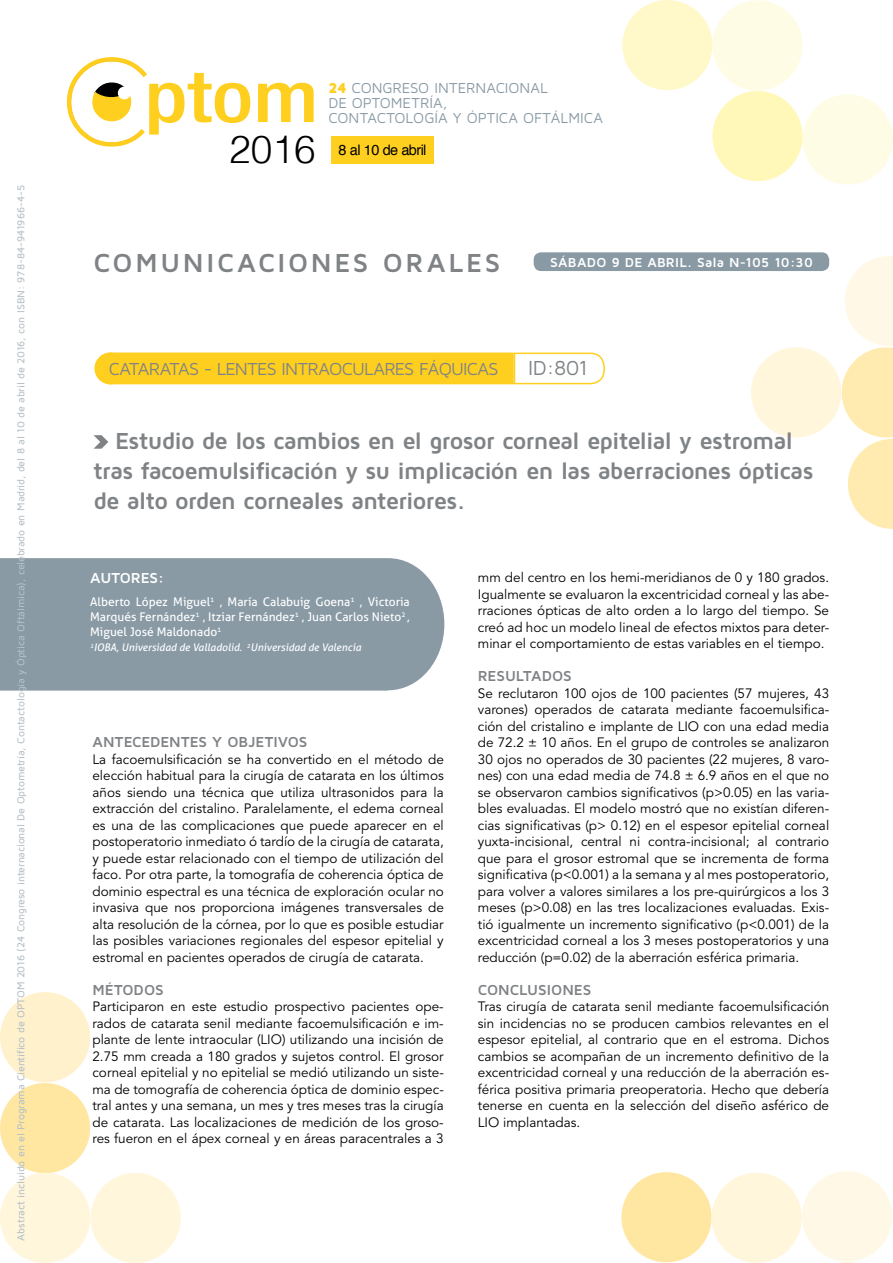
<style>
.page{position:relative;width:893px;height:1263px;background:#fff}
.page>*{position:absolute;margin:0;border:0;box-sizing:border-box;transform-origin:0 0}
.t1{font:300 38.85px "Helvetica";color:#000}
.t2{font:700 27px "Maven Pro";letter-spacing:.095em;color:#808385}
.t3{font:700 24px/30px "Maven Pro";letter-spacing:-.02em;color:#808385}
.t4{font:21px "Maven Pro";color:#808385}
.t5{font:18px "Maven Pro";letter-spacing:-.045em;color:#808385}
.t6{font:700 15px "Maven Pro";letter-spacing:-.005em;color:#808385}
.t7{font:700 15px "Maven Pro";letter-spacing:-.005em;color:#fff}
.t8{font:14.85px/14.9px "Maven Pro";letter-spacing:-.005em;color:#899aa5}
.t9{font:14.55px "Helvetica";letter-spacing:-.04em;color:#000}
.t10{font:13.5px/16.5px "Avenir LT Std";color:#000;text-align:justify}
.t11{font:700 13.5px "Maven Pro";letter-spacing:.02em;color:#fff}
.t12{font:12px/15px "Aller";color:#fff;text-align:justify}
.t13{font:500 10.5px "Maven Pro";letter-spacing:-.015em;color:#b6c0c7}
.t14{font:italic 10.5px "Aller";color:#fff}
.s1{font-weight:900;color:#ffcf1f}
</style>
<div class="page">
<div style="left:331px;top:136px;width:103px;height:28px;background:#ffcf1f"></div>
<div style="left:803px;top:94px;width:90px;height:91px;background:#fffce5;border-radius:50%"></div>
<div style="left:622px;top:0;width:90px;height:90px;background:#fff9c9;border-radius:50%"></div>
<div style="left:712px;top:91px;width:91px;height:90px;background:#fff8b9;border-radius:50%"></div>
<div style="left:712px;top:0;width:91px;height:91px;background:#fffce5;border-radius:50%"></div>
<svg style="left:258px;top:83px;width:56px;height:39px"></svg>
<svg style="left:67px;top:57px;width:183px;height:90px"></svg>
<div style="left:802px;top:1171px;width:90px;height:90px;background:#fff8e6;border-radius:50%"></div>
<div style="left:621px;top:1172px;width:91px;height:90px;background:#ffe7a2;border-radius:50%"></div>
<div style="left:712px;top:1172px;width:90px;height:91px;background:#fff6dc;border-radius:50%"></div>
<div style="left:0;top:992px;width:90px;height:90px;background:#fff1cc;border-radius:50%"></div>
<div style="left:0;top:1083px;width:90px;height:90px;background:#ffe7a2;border-radius:50%"></div>
<div style="left:0;top:1173px;width:90px;height:90px;background:#fff6dc;border-radius:50%"></div>
<div style="left:91px;top:1173px;width:90px;height:90px;background:#fff6dc;border-radius:50%"></div>
<svg style="left:842px;top:256px;width:51px;height:273px"></svg>
<div style="left:751px;top:347px;width:90px;height:90px;background:#fff6dc;border-radius:50%"></div>
<div style="left:534px;top:252px;width:295px;height:19px;background:#899aa5;border-radius:8px"></div>
<div style="left:94px;top:352px;width:32px;height:32px;background:#ffcf1f;border-radius:50%"></div>
<div style="left:109px;top:353px;width:405px;height:31px;background:#ffcf1f"></div>
<svg style="left:513px;top:352px;width:92px;height:33px"></svg>
<svg style="left:839px;top:1262px;width:17px;height:1px"></svg>
<svg style="left:94px;top:435px;width:14px;height:14px"></svg>
<div style="left:0;top:558px;width:444px;height:133px;background:#899aa5"></div>
<p class="t13" style="left:14px;top:1240px;width:1057px;rotate:-90deg">Abstract incluido en el Programa Científico de OPTOM 2016 (24 Congreso internacional De Optometría, Contactología y Óptica Oftálmica), celebrado en Madrid, del 8 al 10 de abril de 2016, con ISBN: 978-84-941966-4-5</p>
<p class="t8" style="left:328px;top:80px;width:276px"><span class="s1">24</span> CONGRESO INTERNACIONAL<br>DE OPTOMETRÍA,<br>CONTACTOLOGÍA Y ÓPTICA OFTÁLMICA</p>
<h1 class="t1" style="left:229px;top:118px;width:88px">2016</h1>
<p class="t9" style="left:339px;top:138px;width:89px">8 al 10 de abril</p>
<h2 class="t2" style="left:93px;top:245px;width:409px">comunicaciones orales</h2>
<p class="t11" style="left:550px;top:254px;width:29px">SÁBADO</p>
<p class="t11" style="left:612px;top:254px;width:45px">9 DE ABRIL</p>
<p class="t11" style="left:687px;top:254px;width:127px">. Sala N-105 10:30</p>
<h3 class="t5" style="left:109px;top:358px;width:391px">CATARATAS - LENTES INTRAOCULARES FÁQUICAS</h3>
<h3 class="t4" style="left:528px;top:355px;width:61px">ID:801</h3>
<h3 class="t3" style="left:94px;top:424px;width:721px;text-indent:22px">Estudio de los cambios en el grosor corneal epitelial y estromal tras facoemulsificación y su implicación en las aberraciones ópticas de alto orden corneales anteriores.</h3>
<p class="t7" style="left:90px;top:568px;width:76px">Autores:</p>
<p class="t12" style="left:90px;top:595px;width:321px">Alberto López Miguel<sup>1</sup> , María Calabuig Goena<sup>1</sup> , Victoria Marqués Fernández<sup>1</sup> , Itziar Fernández<sup>1</sup> , Juan Carlos Nieto<sup>2</sup> , Miguel José Maldonado<sup>1</sup></p>
<p class="t14" style="left:90px;top:641px;width:273px"><sup>1</sup>IOBA, Universidad de Valladolid. <sup>2</sup>Universidad de Valencia</p>
<p class="t6" style="left:92px;top:732px;width:217px">Antecedentes y objetivos</p>
<p class="t10" style="left:92px;top:751px;width:353px">La facoemulsificación se ha convertido en el método de elección habitual para la cirugía de catarata en los últimos años siendo una técnica que utiliza ultrasonidos para la extracción del cristalino. Paralelamente, el edema corneal es una de las complicaciones que puede aparecer en el postoperatorio inmediato ó tardío de la cirugía de catarata, y puede estar relacionado con el tiempo de utilización del faco. Por otra parte, la tomografía de coherencia óptica de dominio espectral es una técnica de exploración ocular no invasiva que nos proporciona imágenes transversales de alta resolución de la córnea, por lo que es posible estudiar las posibles variaciones regionales del espesor epitelial y estromal en pacientes operados de cirugía de catarata.</p>
<p class="t6" style="left:92px;top:980px;width:73px">M étodos</p>
<p class="t10" style="left:92px;top:998px;width:353px">Participaron en este estudio prospectivo pacientes ope&shy;rados de catarata senil mediante facoemulsificación e im&shy;plante de lente intraocular (LIO) utilizando una incisión de 2.75 mm creada a 180 grados y sujetos control. El grosor corneal epitelial y no epitelial se medió utilizando un siste&shy;ma de tomografía de coherencia óptica de dominio espec&shy;tral antes y una semana, un mes y tres meses tras la cirugía de catarata. Las localizaciones de medición de los groso&shy;res fueron en el ápex corneal y en áreas paracentrales a 3</p>
<p class="t10" style="left:478px;top:569px;width:353px">mm del centro en los hemi-meridianos de 0 y 180 grados.<br>Igualmente se evaluaron la excentricidad corneal y las abe&shy;rraciones ópticas de alto orden a lo largo del tiempo. Se creó ad hoc un modelo lineal de efectos mixtos para deter&shy;minar el comportamiento de estas variables en el tiempo.</p>
<p class="t6" style="left:478px;top:666px;width:96px">Resultados</p>
<p class="t10" style="left:478px;top:685px;width:353px">Se reclutaron 100 ojos de 100 pacientes (57 mujeres, 43 varones) operados de catarata mediante facoemulsifica&shy;ción del cristalino e implante de LIO con una edad media de 72.2 ± 10 años. En el grupo de controles se analizaron 30 ojos no operados de 30 pacientes (22 mujeres, 8 varo&shy;nes) con una edad media de 74.8 ± 6.9 años en el que no se observaron cambios significativos (p&gt;0.05) en las varia&shy;bles evaluadas. El modelo mostró que no existían diferen&shy;cias significativas (p&gt; 0.12) en el espesor epitelial corneal yuxta-incisional, central ni contra-incisional; al contrario que para el grosor estromal que se incrementa de forma significativa (p&lt;0.001) a la semana y al mes postoperatorio, para volver a valores similares a los pre-quirúrgicos a los 3 meses (p&gt;0.08) en las tres localizaciones evaluadas. Exis&shy;tió igualmente un incremento significativo (p&lt;0.001) de la excentricidad corneal a los 3 meses postoperatorios y una reducción (p=0.02) de la aberración esférica primaria.</p>
<p class="t6" style="left:478px;top:980px;width:115px">Conclusiones</p>
<p class="t10" style="left:478px;top:998px;width:353px">Tras cirugía de catarata senil mediante facoemulsificación sin incidencias no se producen cambios relevantes en el espesor epitelial, al contrario que en el estroma. Dichos cambios se acompañan de un incremento definitivo de la excentricidad corneal y una reducción de la aberración es&shy;férica positiva primaria preoperatoria. Hecho que debería tenerse en cuenta en la selección del diseño asférico de LIO implantadas.</p>
</div>
